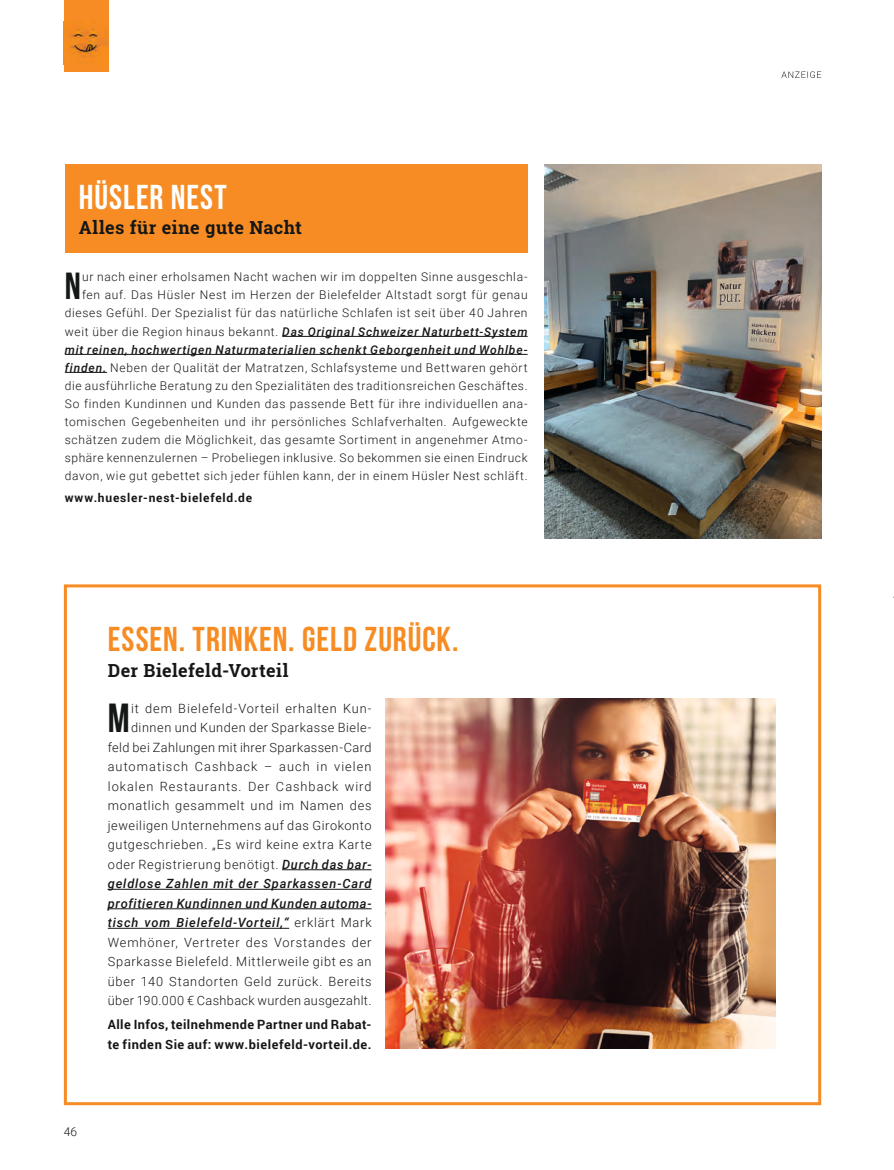
<style>
.page{position:relative;width:894px;height:1170px;background:#fff}
.page>*{position:absolute;margin:0;border:0;box-sizing:border-box;transform-origin:0 0}
.t1{font:700 40.65px "Bebas Neue";color:#151616}
.t2{font:700 37.65px "Bebas Neue";color:#151616}
.t3{font:700 34.5px "Bebas Neue";letter-spacing:.025em;color:#f68c23}
.t4{font:700 34.5px "Bebas Neue";letter-spacing:.03em;color:#fff}
.t5{font:700 18px "Roboto Slab";letter-spacing:.02em;color:#151616}
.t6{font:300 12.75px/19.5px "Roboto";letter-spacing:.055em;color:#151616;text-align:right}
.t7{font:700 12.75px/19.5px "Roboto";letter-spacing:.04em;color:#151616}
.t8{font:300 12px/18px "Roboto";letter-spacing:.06em;color:#151616;text-align:right}
.t9{font:700 12px "Roboto";letter-spacing:.065em;color:#151616}
.s1{font-weight:500;font-style:italic}
</style>
<div class="page">
<hr style="left:282px;top:869px;width:89px;height:1px;background:#151616">
<hr style="left:108px;top:888px;width:263px;height:1px;background:#151616">
<hr style="left:108px;top:908px;width:263px;height:1px;background:#151616">
<hr style="left:108px;top:927px;width:181px;height:1px;background:#151616">
<div style="left:64px;top:584px;width:757px;height:521px;border:3px solid #f68c23"></div>
<svg style="left:781px;top:71px;width:40px;height:7px"></svg>
<div style="left:65px;top:164px;width:462px;height:89px;background:#f68c23"></div>
<hr style="left:282px;top:336px;width:245px;height:1px;background:#151616">
<hr style="left:65px;top:354px;width:462px;height:1px;background:#151616">
<hr style="left:65px;top:372px;width:42px;height:1px;background:#151616">
<div style="left:64px;top:0;width:44px;height:71px;background:#f68c23"></div>
<img style="left:69px;top:28px;width:39px;height:29px">
<img style="left:544px;top:164px;width:277px;height:375px">
<img style="left:386px;top:698px;width:389px;height:350px">
<h3 class="t4" style="left:79px;top:178px;width:149px">HÜSLER NEST</h3>
<h3 class="t5" style="left:79px;top:215px;width:224px">Alles für eine gute Nacht</h3>
<h2 class="t2" style="left:65px;top:266px;width:18px">N</h2>
<p class="t8" style="left:65px;top:268px;width:464px">ur nach einer erholsamen Nacht wachen wir im doppelten Sinne ausgeschla&shy;fen auf. Das Hüsler Nest im Herzen der Bielefelder Altstadt sorgt für genau dieses Gefühl. Der Spezialist für das natürliche Schlafen ist seit über 40 Jahren weit über die Region hinaus bekannt. <span class="s1">Das Original Schweizer Naturbett-System mit reinen, hochwertigen Naturmaterialien schenkt Geborgenheit und Wohlbe&shy;finden.</span> Neben der Qualität der Matratzen, Schlafsysteme und Bettwaren gehört die ausführliche Beratung zu den Spezialitäten des traditionsreichen Geschäftes.<br>So finden Kundinnen und Kunden das passende Bett für ihre individuellen ana&shy;tomischen Gegebenheiten und ihr persönliches Schlafverhalten. Aufgeweckte schätzen zudem die Möglichkeit, das gesamte Sortiment in angenehmer Atmo&shy;sphäre kennenzulernen – Probeliegen inklusive. So bekommen sie einen Eindruck davon, wie gut gebettet sich jeder fühlen kann, der in einem Hüsler Nest schläft.</p>
<p class="t9" style="left:65px;top:489px;width:189px">www.huesler-nest-bielefeld.de</p>
<h3 class="t3" style="left:108px;top:620px;width:352px">ESSEN. TRINKEN. GELD ZURÜCK.</h3>
<h3 class="t5" style="left:108px;top:657px;width:182px">Der Bielefeld-Vorteil</h3>
<p class="t6" style="left:108px;top:698px;width:265px">it dem Bielefeld-Vorteil erhalten Kun&shy;dinnen und Kunden der Sparkasse Biele&shy;feld bei Zahlungen mit ihrer Sparkassen-Card automatisch Cashback – auch in vielen lokalen Restaurants. Der Cashback wird monatlich gesammelt und im Namen des jeweiligen Unternehmens auf das Girokonto gutgeschrieben. „Es wird keine extra Karte oder Registrierung benötigt. <span class="s1">Durch das bar&shy;geldlose Zahlen mit der Sparkassen-Card profitieren Kundinnen und Kunden automa&shy;tisch vom Bielefeld-Vorteil,“</span> erklärt Mark Wemhöner, Vertreter des Vorstandes der Sparkasse Bielefeld. Mittlerweile gibt es an über 140 Standorten Geld zurück. Bereits über 190.000 € Cashback wurden ausgezahlt.</p>
<p class="t7" style="left:108px;top:1014px;width:265px">Alle Infos, teilnehmende Partner und Rabat&shy;te finden Sie auf: www.bielefeld-vorteil.de.</p>
<h1 class="t1" style="left:108px;top:696px;width:23px">M</h1>
<p class="t8" style="left:64px;top:1122px;width:15px">46</p>
</div>
